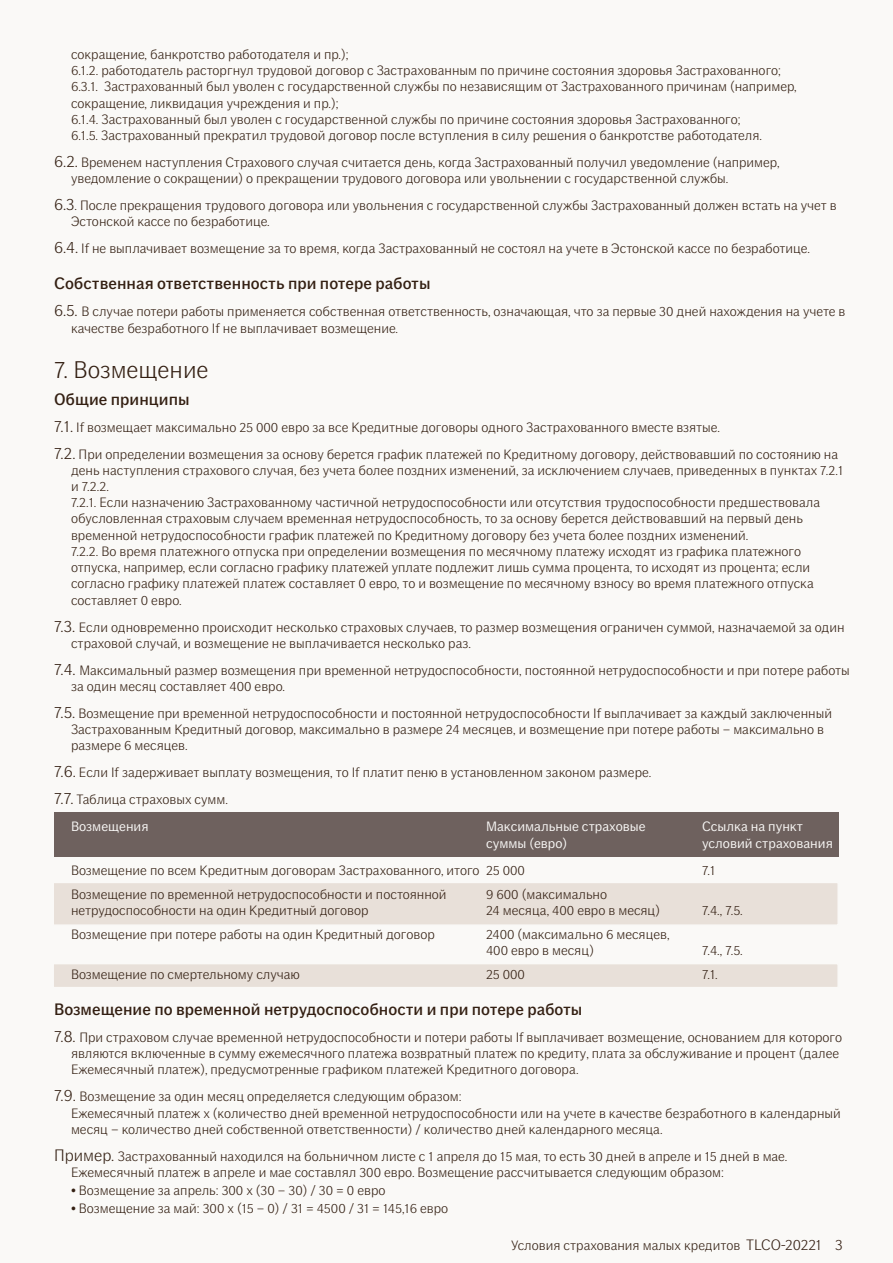
<style>
.page{position:relative;width:893px;height:1263px;background:#faf9f7}
.page>*{position:absolute;margin:0;border:0;box-sizing:border-box;transform-origin:0 0}
.t1{font:300 24px "If Sans";color:#331f12}
.t2{font:500 16.5px "If Sans";color:#331f12}
.t3{font:300 13.5px/16.2px "If Sans";color:#331f12}
.t4{font:13.5px "If Sans";color:#faf9f7}
.s1{font-size:16.5px}
.s2{font-size:15px;color:#331e11}
</style>
<div class="page">
<div style="left:52px;top:963px;width:787px;height:25px;background:#e8e0d9;border:2px solid #faf9f7"></div>
<div style="left:52px;top:882px;width:787px;height:44px;background:#e8e0d9;border:2px solid #faf9f7"></div>
<div style="left:54px;top:812px;width:785px;height:44px;background:#6e615e"></div>
<p class="t3" style="left:71px;top:46px;width:727px">сокращение, банкротство работодателя и пр.);<br>6.1.2. работодатель расторгнул трудовой договор с Застрахованным по причине состояния здоровья Застрахованного; 6.3.1. Застрахованный был уволен с государственной службы по независящим от Застрахованного причинам (например, сокращение, ликвидация учреждения и пр.);<br>6.1.4. Застрахованный был уволен с государственной службы по причине состояния здоровья Застрахованного;<br>6.1.5. Застрахованный прекратил трудовой договор после вступления в силу решения о банкротстве работодателя.</p>
<p class="t3" style="left:71px;top:154px;width:710px;text-indent:-17px"><span class="s1">6.2.</span> Временем наступления Страхового случая считается день, когда Застрахованный получил уведомление (например, уведомление о сокращении) о прекращении трудового договора или увольнении с государственной службы.</p>
<p class="t3" style="left:71px;top:197px;width:767px;text-indent:-17px"><span class="s1">6.3</span>. После прекращения трудового договора или увольнения с государственной службы Застрахованный должен встать на учет в<br>Эстонской кассе по безработице.</p>
<p class="t3" style="left:54px;top:241px;width:758px"><span class="s1">6.4.</span> If не выплачивает возмещение за то время, когда Застрахованный не состоял на учете в Эстонской кассе по безработице.</p>
<p class="t2" style="left:54px;top:274px;width:378px">Собственная ответственность при потере работы</p>
<p class="t3" style="left:71px;top:304px;width:776px;text-indent:-17px"><span class="s1">6.5.</span> В случае потери работы применяется собственная ответственность, означающая, что за первые 30 дней нахождения на учете в качестве безработного If не выплачивает возмещение.</p>
<h1 class="t1" style="left:54px;top:356px;width:156px">7. Возмещение</h1>
<p class="t2" style="left:54px;top:389px;width:137px">Общие принципы</p>
<p class="t3" style="left:54px;top:413px;width:785px;line-height:27px"><span class="s1">7.1.</span> If возмещает максимально 25 000 евро за все Кредитные договоры одного Застрахованного вместе взятые.<br><span class="s1">7.2.</span> При определении возмещения за основу берется график платежей по Кредитному договору, действовавший по состоянию на</p>
<p class="t3" style="left:71px;top:462px;width:774px">день наступления страхового случая, без учета более поздних изменений, за исключением случаев, приведенных в пунктах 7.2.1 и 7.2.2.<br>7.2.1. Если назначению Застрахованному частичной нетрудоспособности или отсутствия трудоспособности предшествовала обусловленная страховым случаем временная нетрудоспособность, то за основу берется действовавший на первый день временной нетрудоспособности график платежей по Кредитному договору без учета более поздних изменений.<br>7.2.2. Во время платежного отпуска при определении возмещения по месячному платежу исходят из графика платежного отпуска, например, если согласно графику платежей уплате подлежит лишь сумма процента, то исходят из процента; если согласно графику платежей платеж составляет 0 евро, то и возмещение по месячному взносу во время платежного отпуска составляет 0 евро.</p>
<p class="t3" style="left:71px;top:619px;width:775px;text-indent:-17px"><span class="s1">7.3.</span> Если одновременно происходит несколько страховых случаев, то размер возмещения ограничен суммой, назначаемой за один страховой случай, и возмещение не выплачивается несколько раз.</p>
<p class="t3" style="left:71px;top:662px;width:780px;text-indent:-17px"><span class="s1">7.4.</span> Максимальный размер возмещения при временной нетрудоспособности, постоянной нетрудоспособности и при потере работы за один месяц составляет 400 евро.</p>
<p class="t3" style="left:71px;top:705px;width:762px;text-indent:-17px"><span class="s1">7.5.</span> Возмещение при временной нетрудоспособности и постоянной нетрудоспособности If выплачивает за каждый заключенный<br>Застрахованным Кредитный договор, максимально в размере 24 месяцев, и возмещение при потере работы – максимально в размере 6 месяцев.</p>
<p class="t3" style="left:54px;top:764px;width:599px"><span class="s1">7.6.</span> Если If задерживает выплату возмещения, то If платит пеню в установленном законом размере.</p>
<p class="t3" style="left:54px;top:791px;width:176px"><span class="s1">7.7.</span> Таблица страховых сумм.</p>
<p class="t4" style="left:71px;top:819px;width:79px">Возмещения</p>
<p class="t4" style="left:486px;top:819px;width:161px">Максимальные страховые</p>
<p class="t4" style="left:702px;top:819px;width:103px">Ссылка на пункт</p>
<p class="t4" style="left:486px;top:835px;width:83px">суммы (евро)</p>
<p class="t4" style="left:702px;top:835px;width:132px">условий страхования</p>
<p class="t3" style="left:71px;top:862px;width:455px">Возмещение по всем Кредитным договорам Застрахованного, итого 25 000</p>
<p class="t3" style="left:702px;top:862px;width:15px">7.1</p>
<p class="t3" style="left:71px;top:886px;width:377px">Возмещение по временной нетрудоспособности и постоянной</p>
<p class="t3" style="left:486px;top:886px;width:123px">9 600 (максимально</p>
<p class="t3" style="left:71px;top:902px;width:299px">нетрудоспособности на один Кредитный договор</p>
<p class="t3" style="left:486px;top:902px;width:176px">24 месяца, 400 евро в месяц)</p>
<p class="t3" style="left:702px;top:902px;width:42px">7.4., 7.5.</p>
<p class="t3" style="left:71px;top:926px;width:365px">Возмещение при потере работы на один Кредитный договор</p>
<p class="t3" style="left:486px;top:926px;width:185px">2400 (максимально 6 месяцев,<br>400 евро в месяц)</p>
<p class="t3" style="left:702px;top:942px;width:42px">7.4., 7.5.</p>
<p class="t3" style="left:71px;top:966px;width:230px">Возмещение по смертельному случаю</p>
<p class="t3" style="left:486px;top:966px;width:40px">25 000</p>
<p class="t3" style="left:702px;top:966px;width:17px">7.1.</p>
<p class="t2" style="left:54px;top:999px;width:530px">Возмещение по временной нетрудоспособности и при потере работы</p>
<p class="t3" style="left:71px;top:1029px;width:773px;text-indent:-17px"><span class="s1">7.8.</span> При страховом случае временной нетрудоспособности и потери работы If выплачивает возмещение, основанием для которого являются включенные в сумму ежемесячного платежа возвратный платеж по кредиту, плата за обслуживание и процент (далее<br>Ежемесячный платеж), предусмотренные графиком платежей Кредитного договора.</p>
<p class="t3" style="left:71px;top:1088px;width:771px;text-indent:-17px"><span class="s1">7.9.</span> Возмещение за один месяц определяется следующим образом:<br>Ежемесячный платеж x (количество дней временной нетрудоспособности или на учете в качестве безработного в календарный месяц – количество дней собственной ответственности) / количество дней календарного месяца.</p>
<p class="t3" style="left:71px;top:1148px;width:718px;text-indent:-17px"><span class="s1">Пример.</span> Застрахованный находился на больничном листе с 1 апреля до 15 мая, то есть 30 дней в апреле и 15 дней в мае.<br>Ежемесячный платеж в апреле и мае составлял 300 евро. Возмещение рассчитывается следующим образом:</p>
<p class="t3" style="left:71px;top:1182px;width:316px">• Возмещение за апрель: 300 x (30 – 30) / 30 = 0 евро</p>
<p class="t3" style="left:71px;top:1200px;width:379px">• Возмещение за май: 300 x (15 – 0) / 31 = 4500 / 31 = 145,16 евро</p>
<p class="t3" style="left:511px;top:1237px;width:333px">Условия страхования малых кредитов <span class="s2">TLCO-20221 3</span></p>
</div>
